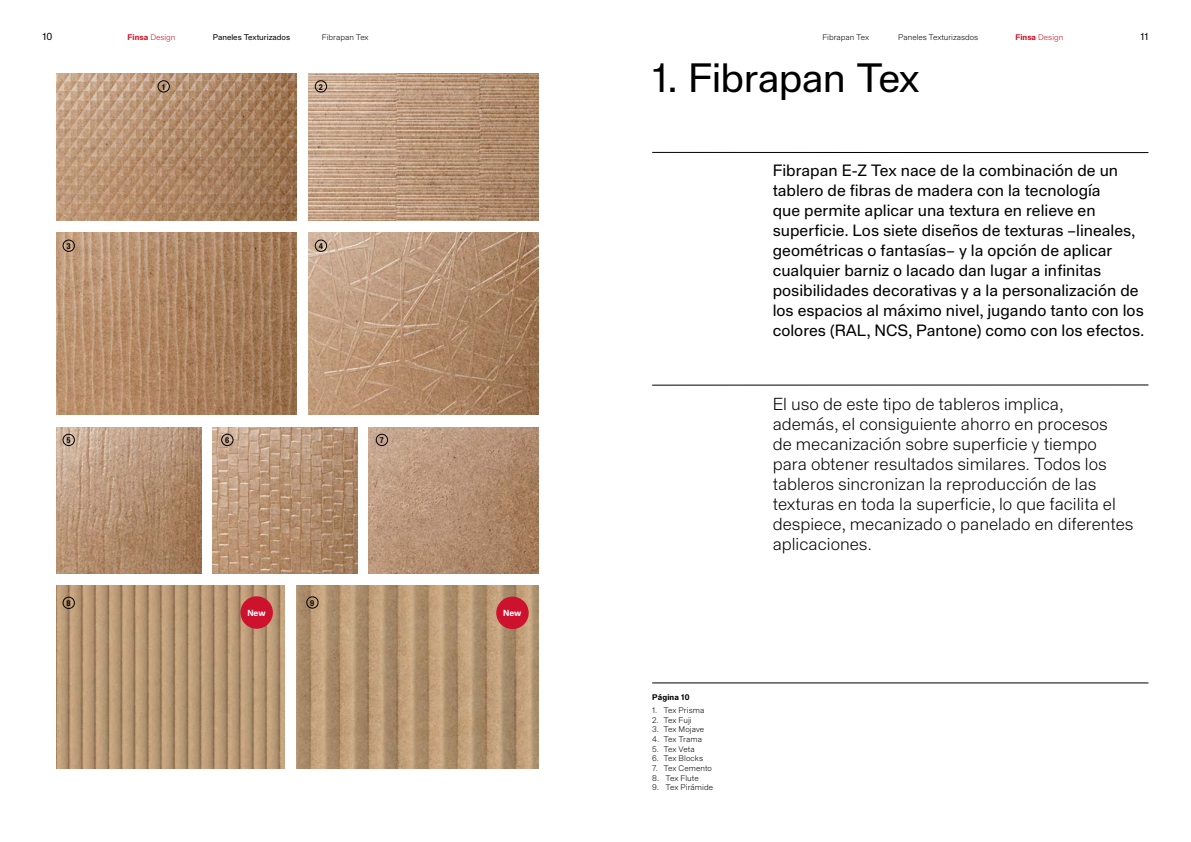
<style>
.page{position:relative;width:1191px;height:842px;background:#fff}
.page>*{position:absolute;margin:0;border:0;box-sizing:border-box;transform-origin:0 0}
.t1{font:40px "Staff Grotesk";letter-spacing:-.02em;color:#000}
.t2{font:300 17px/20px "Staff Grotesk";color:#000}
.t3{font:16px/20px "Staff Grotesk";color:#000}
.t4{font:10px "Staff Grotesk";color:#000}
.t5{font:700 8.6px "Staff Grotesk";letter-spacing:-.005em;color:#fff}
.t6{font:300 8px "Staff Grotesk";color:#000}
.t7{font:300 8px "Staff Grotesk";color:#ce1428}
.t8{font:8px "Staff Grotesk";color:#000}
.t9{font:700 8px "Staff Grotesk";letter-spacing:.015em;color:#000;scale:.88 1}
.t10{font:700 8px "Staff Grotesk";letter-spacing:.015em;color:#000}
.s1{font-weight:700}
</style>
<div class="page">
<hr style="left:652px;top:152px;width:496px;height:1px;background:#000">
<hr style="left:652px;top:385px;width:496px;height:1px;background:#000">
<hr style="left:652px;top:683px;width:496px;height:1px;background:#000">
<img style="left:57px;top:586px;width:228px;height:182px">
<img style="left:297px;top:586px;width:242px;height:182px">
<img style="left:57px;top:74px;width:239px;height:147px">
<img style="left:308px;top:74px;width:231px;height:147px">
<img style="left:57px;top:233px;width:239px;height:182px">
<img style="left:308px;top:233px;width:231px;height:182px">
<img style="left:213px;top:427px;width:144px;height:147px">
<img style="left:369px;top:427px;width:170px;height:147px">
<img style="left:57px;top:427px;width:144px;height:147px">
<div style="left:157px;top:80px;width:13px;height:13px;border:1px solid #000;border-radius:50%"></div>
<div style="left:315px;top:80px;width:12px;height:13px;border:1px solid #000;border-radius:50%"></div>
<div style="left:63px;top:240px;width:12px;height:12px;border:1px solid #000;border-radius:50%"></div>
<div style="left:315px;top:240px;width:12px;height:12px;border:1px solid #000;border-radius:50%"></div>
<div style="left:63px;top:434px;width:12px;height:12px;border:1px solid #000;border-radius:50%"></div>
<div style="left:221px;top:434px;width:12px;height:12px;border:1px solid #000;border-radius:50%"></div>
<div style="left:376px;top:434px;width:12px;height:12px;border:1px solid #000;border-radius:50%"></div>
<div style="left:63px;top:597px;width:12px;height:12px;border:1px solid #000;border-radius:50%"></div>
<div style="left:306px;top:596px;width:12px;height:13px;border:1px solid #000;border-radius:50%"></div>
<div style="left:240px;top:596px;width:33px;height:33px;background:#cd122d;border-radius:50%"></div>
<div style="left:496px;top:597px;width:33px;height:32px;background:#cd122d;border-radius:50%"></div>
<p class="t4" style="left:43px;top:30px;width:11px">10</p>
<p class="t7" style="left:128px;top:32px;width:49px"><span class="s1">Finsa</span> Design</p>
<p class="t8" style="left:213px;top:32px;width:79px">Paneles Texturizados</p>
<p class="t6" style="left:322px;top:32px;width:48px">Fibrapan Tex</p>
<p class="t6" style="left:898px;top:32px;width:82px">Paneles Texturizasdos</p>
<p class="t7" style="left:1015px;top:32px;width:49px"><span class="s1">Finsa</span> Design</p>
<p class="t4" style="left:1140px;top:30px;width:9px">11</p>
<p class="t6" style="left:822px;top:32px;width:48px">Fibrapan Tex</p>
<p class="t9" style="left:162px;top:82px;width:5px">1</p>
<p class="t9" style="left:319px;top:82px;width:6px">2</p>
<p class="t9" style="left:67px;top:241px;width:6px">3</p>
<p class="t9" style="left:319px;top:241px;width:6px">4</p>
<p class="t9" style="left:67px;top:435px;width:6px">5</p>
<p class="t9" style="left:225px;top:435px;width:6px">6</p>
<p class="t9" style="left:380px;top:435px;width:6px">7</p>
<p class="t9" style="left:66px;top:598px;width:6px">8</p>
<p class="t9" style="left:310px;top:598px;width:6px">9</p>
<p class="t5" style="left:247px;top:607px;width:20px">New</p>
<p class="t5" style="left:503px;top:608px;width:20px">New</p>
<h1 class="t1" style="left:652px;top:53px;width:269px">1. Fibrapan Tex</h1>
<p class="t3" style="left:772px;top:160px;width:373px">Fibrapan E-Z Tex nace de la combinación de un tablero de fibras de madera con la tecnología<br>que permite aplicar una textura en relieve en superficie. Los siete diseños de texturas –lineales, geométricas o fantasías– y la opción de aplicar cualquier barniz o lacado dan lugar a infinitas posibilidades decorativas y a la personalización de los espacios al máximo nivel, jugando tanto con los colores (RAL, NCS, Pantone) como con los efectos.</p>
<p class="t10" style="left:652px;top:693px;width:39px">Página 10</p>
<p class="t6" style="left:652px;top:705px;width:54px">1. Tex Prisma</p>
<p class="t6" style="left:652px;top:715px;width:41px">2. Tex Fuji</p>
<p class="t6" style="left:652px;top:724px;width:53px">3. Tex Mojave</p>
<p class="t6" style="left:652px;top:734px;width:51px">4. Tex Trama</p>
<p class="t6" style="left:652px;top:744px;width:44px">5. Tex Veta</p>
<p class="t6" style="left:652px;top:754px;width:52px">6. Tex Blocks</p>
<p class="t6" style="left:652px;top:763px;width:61px">7. Tex Cemento</p>
<p class="t6" style="left:652px;top:773px;width:48px">8. Tex Flute</p>
<p class="t6" style="left:652px;top:783px;width:62px">9. Tex Pirámide</p>
<p class="t2" style="left:772px;top:393px;width:362px">El uso de este tipo de tableros implica, además, el consiguiente ahorro en procesos<br>de mecanización sobre superficie y tiempo para obtener resultados similares. Todos los tableros sincronizan la reproducción de las texturas en toda la superficie, lo que facilita el despiece, mecanizado o panelado en diferentes aplicaciones.</p>
</div>
